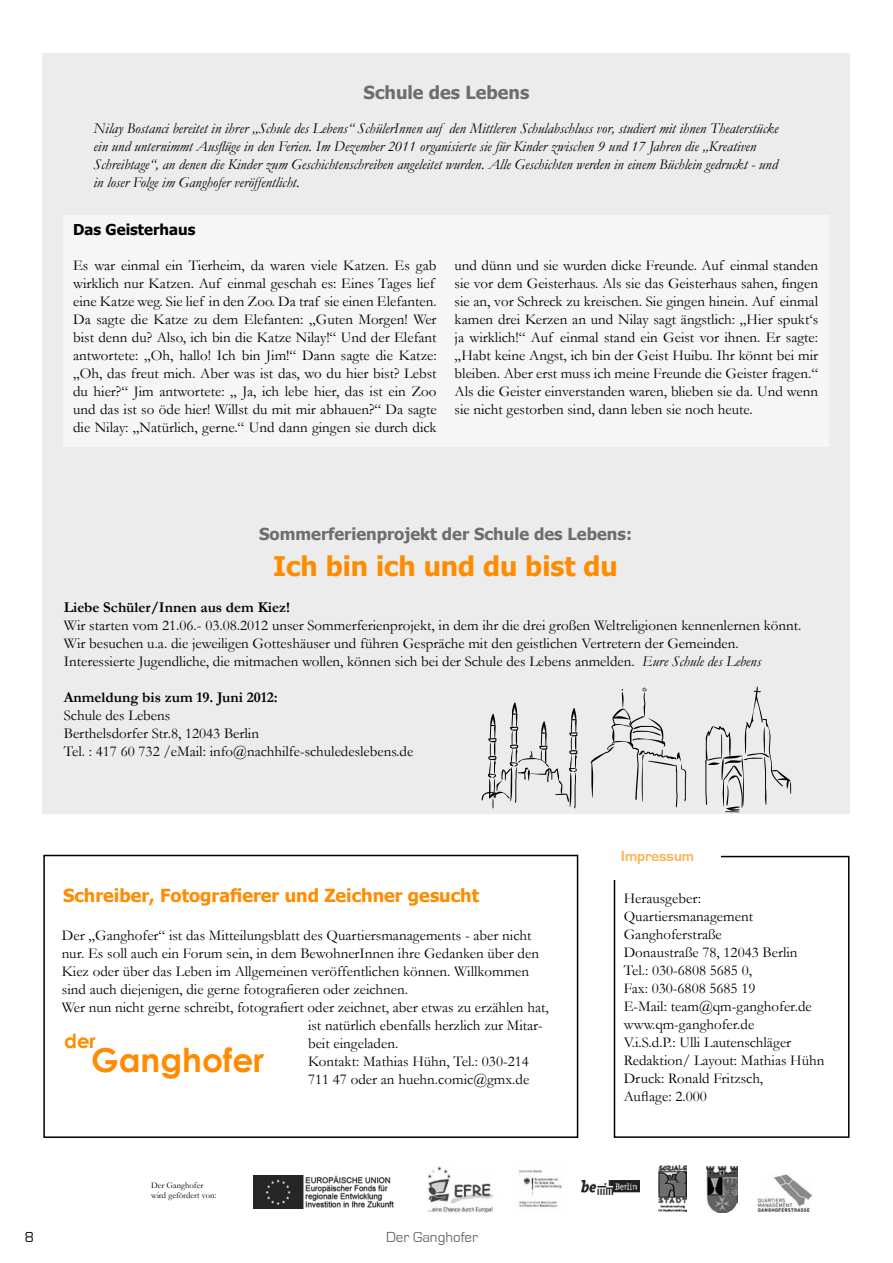
<style>
.page{position:relative;width:893px;height:1263px;background:#fff}
.page>*{position:absolute;margin:0;border:0;box-sizing:border-box;transform-origin:0 0}
.t1{font:700 33px "Century Gothic";color:#ff8c00}
.t2{font:700 27px "Tahoma";color:#ff8c00}
.t3{font:700 19.5px "Century Gothic";color:#ff8c00}
.t4{font:700 18px "Tahoma";color:#ff8c00}
.t5{font:700 18px "Tahoma";color:#6e6e6e}
.t6{font:700 16.5px "Tahoma";color:#6e6e6e}
.t7{font:15px/18px "Garamond";color:#000}
.t8{font:italic 15px/18px "Garamond";color:#000}
.t9{font:700 15px "Garamond";color:#000}
.t10{font:700 15px "Tahoma";color:#000}
.t11{font:15px "Eurostile";color:#6e6e6e}
.t12{font:700 15px "Eurostile";color:#ffae4d}
.t13{font:15px "Eurostile";color:#000}
.t14{font:8.7px/10.4px "Garamond";color:#000}
.s1{font-style:italic}
</style>
<div class="page">
<div style="left:43px;top:53px;width:807px;height:761px;background:#ececec"></div>
<div style="left:614px;top:856px;width:235px;height:282px;border:2px solid #000"></div>
<div style="left:613px;top:846px;width:108px;height:34px;background:#fff"></div>
<div style="left:64px;top:215px;width:765px;height:231px;background:#f6f6f6"></div>
<div style="left:43px;top:855px;width:535px;height:283px;border:2px solid #000"></div>
<svg style="left:482px;top:686px;width:309px;height:126px"></svg>
<img style="left:427px;top:1167px;width:69px;height:46px">
<img style="left:519px;top:1170px;width:43px;height:39px">
<img style="left:582px;top:1180px;width:58px;height:14px">
<img style="left:706px;top:1166px;width:32px;height:46px">
<img style="left:658px;top:1166px;width:29px;height:46px">
<img style="left:757px;top:1175px;width:54px;height:37px">
<img style="left:253px;top:1175px;width:141px;height:33px">
<p class="t5" style="left:364px;top:80px;width:167px">Schule des Lebens</p>
<p class="t8" style="left:94px;top:119px;width:686px">Nilay Bostanci bereitet in ihrer „Schule des Lebens“ SchülerInnen auf den Mittleren Schulabschluss vor, studiert mit ihnen Theaterstücke ein und unternimmt Ausflüge in den Ferien. Im Dezember 2011 organisierte sie für Kinder zwischen 9 und 17 Jahren die „Kreativen Schreibtage“, an denen die Kinder zum Geschichtenschreiben angeleitet wurden. Alle Geschichten werden in einem Büchlein gedruckt - und in loser Folge im Ganghofer veröffentlicht.</p>
<p class="t10" style="left:73px;top:219px;width:124px">Das Geisterhaus</p>
<p class="t7" style="left:73px;top:256px;width:365px">Es war einmal ein Tierheim, da waren viele Katzen. Es gab wirklich nur Katzen. Auf einmal geschah es: Eines Tages lief eine Katze weg. Sie lief in den Zoo. Da traf sie einen Elefanten.<br>Da sagte die Katze zu dem Elefanten: „Guten Morgen! Wer bist denn du? Also, ich bin die Katze Nilay!“ Und der Elefant antwortete: „Oh, hallo! Ich bin Jim!“ Dann sagte die Katze: „Oh, das freut mich. Aber was ist das, wo du hier bist? Lebst du hier?“ Jim antwortete: „ Ja, ich lebe hier, das ist ein Zoo und das ist so öde hier! Willst du mit mir abhauen?“ Da sagte die Nilay: „Natürlich, gerne.“ Und dann gingen sie durch dick</p>
<p class="t7" style="left:455px;top:256px;width:365px;text-align:justify">und dünn und sie wurden dicke Freunde. Auf einmal standen sie vor dem Geisterhaus. Als sie das Geisterhaus sahen, fingen sie an, vor Schreck zu kreischen. Sie gingen hinein. Auf einmal kamen drei Kerzen an und Nilay sagt ängstlich: „Hier spukt‘s ja wirklich!“ Auf einmal stand ein Geist vor ihnen. Er sagte: „Habt keine Angst, ich bin der Geist Huibu. Ihr könnt bei mir bleiben. Aber erst muss ich meine Freunde die Geister fragen.“ Als die Geister einverstanden waren, blieben sie da. Und wenn sie nicht gestorben sind, dann leben sie noch heute.</p>
<p class="t6" style="left:259px;top:522px;width:374px">Sommerferienprojekt der Schule des Lebens:</p>
<h2 class="t2" style="left:273px;top:547px;width:346px">Ich bin ich und du bist du</h2>
<p class="t9" style="left:64px;top:597px;width:228px">Liebe Schüler/Innen aus dem Kiez!</p>
<p class="t7" style="left:64px;top:616px;width:739px">Wir starten vom 21.06.- 03.08.2012 unser Sommerferienprojekt, in dem ihr die drei großen Weltreligionen kennenlernen könnt.<br>Wir besuchen u.a. die jeweiligen Gotteshäuser und führen Gespräche mit den geistlichen Vertretern der Gemeinden.<br>Interessierte Jugendliche, die mitmachen wollen, können sich bei der Schule des Lebens anmelden. <span class="s1">Eure Schule des Lebens</span></p>
<p class="t9" style="left:64px;top:687px;width:215px">Anmeldung bis zum 19. Juni 2012:</p>
<p class="t7" style="left:64px;top:706px;width:351px">Schule des Lebens<br>Berthelsdorfer Str.8, 12043 Berlin<br>Tel. : 417 60 732 /eMail: info@nachhilfe-schuledeslebens.de</p>
<p class="t4" style="left:63px;top:883px;width:418px">Schreiber, Fotografierer und Zeichner gesucht</p>
<p class="t7" style="left:62px;top:926px;width:471px">Der „Ganghofer“ ist das Mitteilungsblatt des Quartiersmanagements - aber nicht</p>
<p class="t7" style="left:62px;top:944px;width:479px">nur. Es soll auch ein Forum sein, in dem BewohnerInnen ihre Gedanken über den</p>
<p class="t7" style="left:62px;top:962px;width:469px">Kiez oder über das Leben im Allgemeinen veröffentlichen können. Willkommen</p>
<p class="t7" style="left:62px;top:980px;width:348px">sind auch diejenigen, die gerne fotografieren oder zeichnen.</p>
<p class="t7" style="left:62px;top:998px;width:488px">Wer nun nicht gerne schreibt, fotografiert oder zeichnet, aber etwas zu erzählen hat,</p>
<p class="t7" style="left:308px;top:1016px;width:236px">ist natürlich ebenfalls herzlich zur Mitar-</p>
<p class="t7" style="left:308px;top:1034px;width:92px">beit eingeladen.</p>
<p class="t7" style="left:308px;top:1052px;width:222px">Kontakt: Mathias Hühn, Tel.: 030-214</p>
<p class="t7" style="left:308px;top:1070px;width:223px">711 47 oder an huehn.comic@gmx.de</p>
<h3 class="t3" style="left:64px;top:1026px;width:33px">der</h3>
<h1 class="t1" style="left:91px;top:1035px;width:174px">Ganghofer</h1>
<p class="t14" style="left:151px;top:1179px;width:67px">Der Ganghofer wird gefördert von:</p>
<p class="t13" style="left:25px;top:1229px;width:11px">8</p>
<p class="t11" style="left:386px;top:1229px;width:94px">Der Ganghofer</p>
<p class="t12" style="left:621px;top:848px;width:74px">Impressum</p>
<p class="t7" style="left:624px;top:889px;width:202px">Herausgeber:<br>Quartiersmanagement<br>Ganghoferstraße<br>Donaustraße 78, 12043 Berlin<br>Tel.: 030-6808 5685 0,<br>Fax: 030-6808 5685 19<br>E-Mail: team@qm-ganghofer.de www.qm-ganghofer.de<br>V.i.S.d.P.: Ulli Lautenschläger<br>Redaktion/ Layout: Mathias Hühn<br>Druck: Ronald Fritzsch,<br>Auflage: 2.000</p>
</div>
